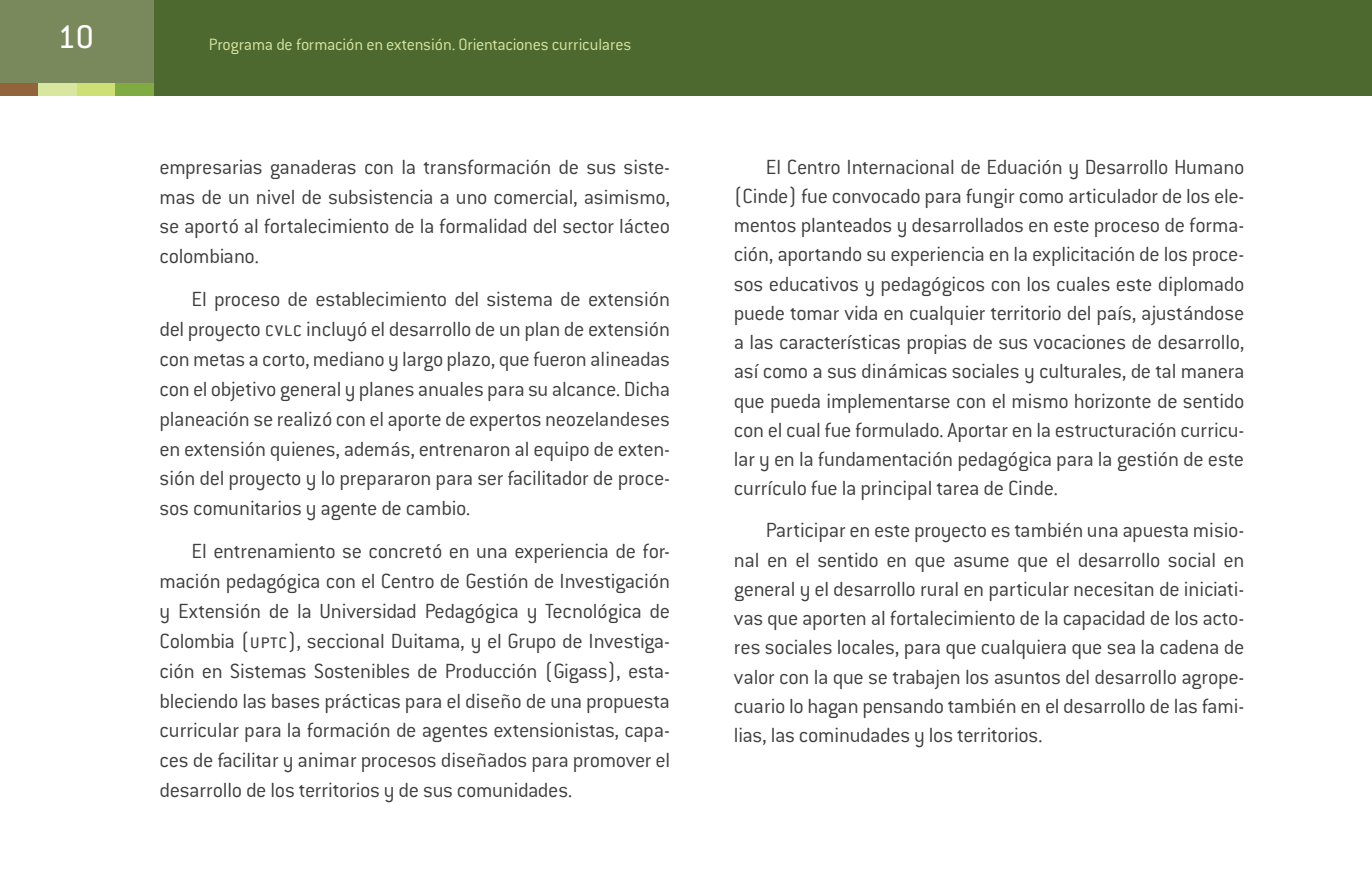
<style>
.page{position:relative;width:1372px;height:893px;background:#fff}
.page>*{position:absolute;margin:0;border:0;box-sizing:border-box;transform-origin:0 0}
.t1{font:36px "Conduit ITC Std";color:#fff}
.t2{font:300 22.5px/29.9px "Conduit ITC Std";letter-spacing:-.01em;color:#3e3e3f;text-align:justify}
.t3{font:300 18px "Conduit ITC Std";letter-spacing:-.015em;color:#d8e6a0}
</style>
<div class="page">
<div style="left:0;top:0;width:1371px;height:96px;background:#4d6930"></div>
<div style="left:0;top:0;width:153px;height:96px;background:#79895b"></div>
<div style="left:0;top:83px;width:38px;height:13px;background:#92643b"></div>
<div style="left:77px;top:83px;width:38px;height:13px;background:#cedf74"></div>
<div style="left:38px;top:83px;width:39px;height:13px;background:#d8e6a0"></div>
<div style="left:115px;top:83px;width:38px;height:13px;background:#80aa42"></div>
<h1 class="t1" style="left:58px;top:15px;width:38px">10</h1>
<p class="t3" style="left:209px;top:33px;width:424px">Programa de formación en extensión. Orientaciones curriculares</p>
<p class="t2" style="left:159px;top:151px;width:512px">empresarias ganaderas con la transformación de sus siste&shy;mas de un nivel de subsistencia a uno comercial, asimismo, se aportó al fortalecimiento de la formalidad del sector lácteo colombiano.</p>
<p class="t2" style="left:159px;top:283px;width:512px;text-indent:32px">El proceso de establecimiento del sistema de extensión del proyecto cvlc incluyó el desarrollo de un plan de extensión con metas a corto, mediano y largo plazo, que fueron alineadas con el objetivo general y planes anuales para su alcance. Dicha planeación se realizó con el aporte de expertos neozelandeses en extensión quienes, además, entrenaron al equipo de exten&shy;sión del proyecto y lo prepararon para ser facilitador de proce&shy;sos comunitarios y agente de cambio.</p>
<p class="t2" style="left:159px;top:535px;width:512px;text-indent:32px">El entrenamiento se concretó en una experiencia de for&shy;mación pedagógica con el Centro de Gestión de Investigación y Extensión de la Universidad Pedagógica y Tecnológica de Colombia (uptc), seccional Duitama, y el Grupo de Investiga&shy;ción en Sistemas Sostenibles de Producción (Gigass), esta&shy;bleciendo las bases prácticas para el diseño de una propuesta curricular para la formación de agentes extensionistas, capa&shy;ces de facilitar y animar procesos diseñados para promover el desarrollo de los territorios y de sus comunidades.</p>
<p class="t2" style="left:733px;top:151px;width:512px;line-height:29.2px;text-indent:32px">El Centro Internacional de Eduación y Desarrollo Humano (Cinde) fue convocado para fungir como articulador de los ele&shy;mentos planteados y desarrollados en este proceso de forma&shy;ción, aportando su experiencia en la explicitación de los proce&shy;sos educativos y pedagógicos con los cuales este diplomado puede tomar vida en cualquier territorio del país, ajustándose a las características propias de sus vocaciones de desarrollo, así como a sus dinámicas sociales y culturales, de tal manera que pueda implementarse con el mismo horizonte de sentido con el cual fue formulado. Aportar en la estructuración curricu&shy;lar y en la fundamentación pedagógica para la gestión de este currículo fue la principal tarea de Cinde.</p>
<p class="t2" style="left:733px;top:515px;width:512px;line-height:29.2px;text-indent:32px">Participar en este proyecto es también una apuesta misio&shy;nal en el sentido en que asume que el desarrollo social en general y el desarrollo rural en particular necesitan de iniciati&shy;vas que aporten al fortalecimiento de la capacidad de los acto&shy;res sociales locales, para que cualquiera que sea la cadena de valor con la que se trabajen los asuntos del desarrollo agrope&shy;cuario lo hagan pensando también en el desarrollo de las fami&shy;lias, las cominudades y los territorios.</p>
</div>
